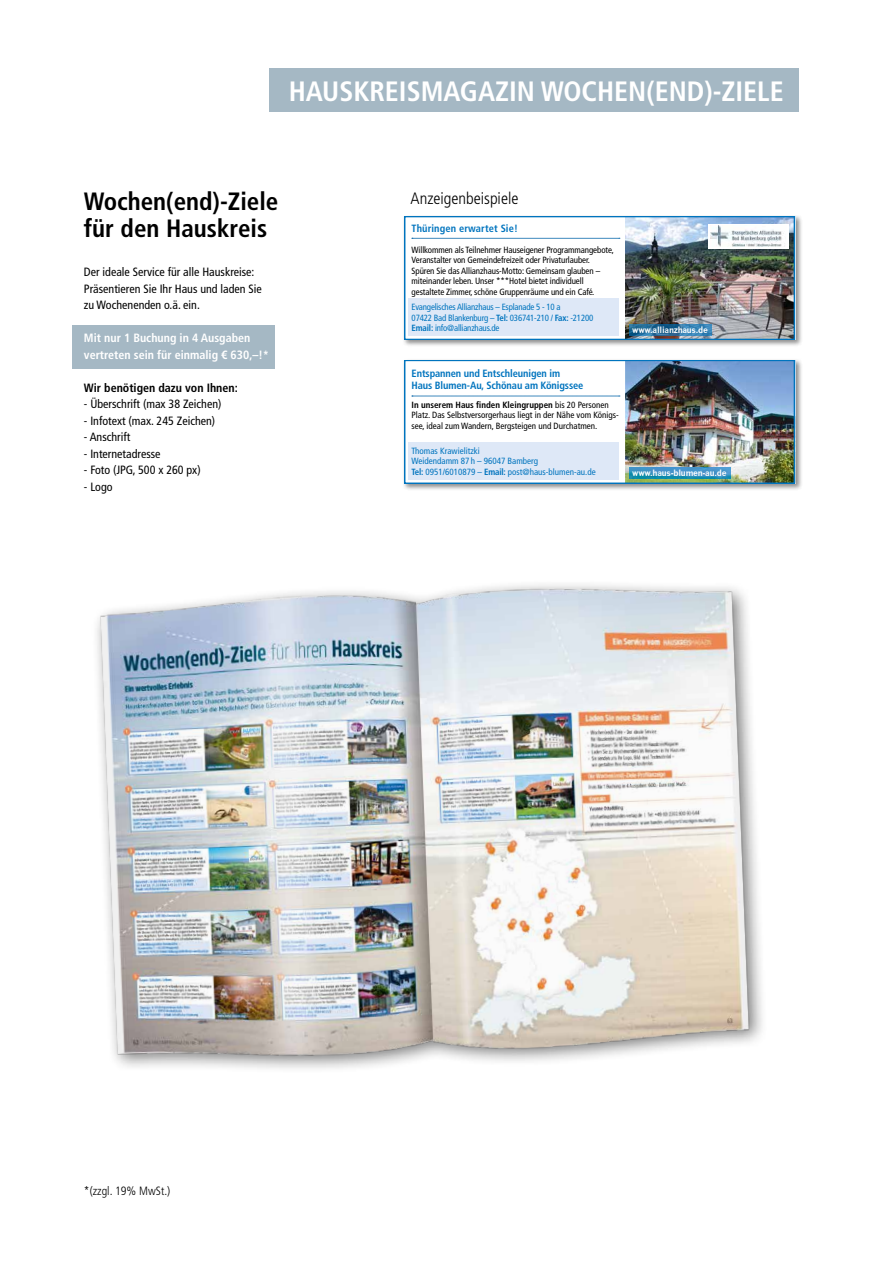
<style>
.page{position:relative;width:893px;height:1263px;background:#fff}
.page>*{position:absolute;margin:0;border:0;box-sizing:border-box;transform-origin:0 0}
.t1{font:700 condensed 27.9px "Frutiger LT Std";color:#fff}
.t2{font:700 condensed 25.05px/27px "Frutiger LT Std";color:#000}
.t3{font:300 condensed 16.5px "Frutiger LT Std";color:#000}
.t4{font:condensed 12px/16.5px "Frutiger LT Std";color:#000}
.t5{font:700 condensed 12px/16.5px "Frutiger LT Std";color:#fff}
.t6{font:700 condensed 12px "Frutiger LT Std";color:#000}
.t7{font:300 condensed 12px "Frutiger LT Std";color:#000}
.t8{font:700 condensed 10.5px/12px "Frutiger LT Std";letter-spacing:-.01em;color:#0074be}
.t9{font:700 condensed 10.5px "Frutiger LT Std";letter-spacing:.01em;color:#0074be}
.t10{font:condensed 9px/10.5px "Frutiger LT Std";letter-spacing:-.01em;color:#000}
.t11{font:condensed 9px/10.5px "Frutiger LT Std";letter-spacing:-.02em;color:#0074be}
.t12{font:condensed 9px/10.5px "Frutiger LT Std";color:#0074be}
.t13{font:700 8.4px "News Gothic";letter-spacing:-.03em;color:#fff}
.s1{font-weight:700}
</style>
<div class="page">
<div style="left:73px;top:325px;width:202px;height:44px;background:#a5b8c4"></div>
<img style="left:97px;top:584px;width:666px;height:485px">
<div style="left:269px;top:68px;width:529px;height:44px;background:#a5b8c4"></div>
<div style="left:402px;top:358px;width:401px;height:133px;background:#000;opacity:.45"></div>
<div style="left:404px;top:360px;width:391px;height:123px;background:#fff"></div>
<img style="left:625px;top:363px;width:167px;height:117px">
<div style="left:409px;top:443px;width:210px;height:37px;background:#dee8f7"></div>
<img style="left:630px;top:467px;width:100px;height:12px">
<div style="left:404px;top:360px;width:391px;height:123px;border:2px solid #0074be"></div>
<div style="left:402px;top:215px;width:401px;height:132px;background:#000;opacity:.45"></div>
<div style="left:404px;top:216px;width:391px;height:124px;background:#fff"></div>
<img style="left:625px;top:219px;width:167px;height:118px">
<div style="left:409px;top:299px;width:210px;height:37px;background:#dee8f7"></div>
<svg style="left:412px;top:238px;width:208px;height:1px"></svg>
<svg style="left:629px;top:324px;width:82px;height:12px"></svg>
<div style="left:404px;top:216px;width:391px;height:124px;border:2px solid #0074be"></div>
<div style="left:708px;top:224px;width:81px;height:24px;background:#fff"></div>
<img style="left:710px;top:226px;width:75px;height:21px">
<svg style="left:412px;top:396px;width:208px;height:1px"></svg>
<h1 class="t1" style="left:289px;top:75px;width:496px">HAUSKREISMAGAZIN WOCHEN(END)-ZIELE</h1>
<h2 class="t2" style="left:84px;top:188px;width:196px">Wochen(end)-Ziele für den Hauskreis</h2>
<h3 class="t4" style="left:84px;top:264px;width:179px">Der ideale Service für alle Hauskreise:<br>Präsentieren Sie Ihr Haus und laden Sie zu Wochenenden o.ä. ein.</h3>
<h3 class="t5" style="left:84px;top:330px;width:187px">Mit nur 1 Buchung in 4 Ausgaben vertreten sein für einmalig € 630,–!*</h3>
<h3 class="t6" style="left:84px;top:380px;width:155px">Wir benötigen dazu von Ihnen:</h3>
<h3 class="t4" style="left:84px;top:396px;width:139px">- Überschrift (max 38 Zeichen)</h3>
<h3 class="t4" style="left:84px;top:412px;width:133px">- Infotext (max. 245 Zeichen)</h3>
<h3 class="t4" style="left:84px;top:429px;width:48px">- Anschrift</h3>
<h3 class="t4" style="left:84px;top:445px;width:78px">- Internetadresse</h3>
<h3 class="t4" style="left:84px;top:462px;width:118px">- Foto (JPG, 500 x 260 px)</h3>
<h3 class="t4" style="left:84px;top:478px;width:30px">- Logo</h3>
<h3 class="t3" style="left:410px;top:189px;width:109px">Anzeigenbeispiele</h3>
<p class="t9" style="left:412px;top:222px;width:108px">Thüringen erwartet Sie!</p>
<p class="t10" style="left:412px;top:244px;width:204px">Willkommen als Teilnehmer Hauseigener Programmangebote, Veranstalter von Gemeindefreizeit oder Privaturlauber.<br>Spüren Sie das Allianzhaus-Motto: Gemeinsam glauben – miteinander leben. Unser ***Hotel bietet individuell gestaltete Zimmer, schöne Gruppenräume und ein Café.</p>
<p class="t11" style="left:412px;top:302px;width:183px">Evangelisches Allianzhaus – Esplanade 5 - 10 a<br>07422 Bad Blankenburg – <span class="s1">Tel:</span> 036741-210 / <span class="s1">Fax:</span> -21200<br><span class="s1">Email:</span> info@allianzhaus.de</p>
<p class="t13" style="left:632px;top:325px;width:77px">www.allianzhaus.de</p>
<p class="t8" style="left:412px;top:367px;width:173px">Entspannen und Entschleunigen im<br>Haus Blumen-Au, Schönau am Königssee</p>
<p class="t10" style="left:412px;top:400px;width:209px"><span class="s1">In unserem Haus nden Kleingruppen</span> bis 20 Personen<br>Platz. Das Selbstversorgerhaus liegt in der Nähe vom Königs&shy;see, ideal zum Wandern, Bergsteigen und Durchatmen.</p>
<p class="t12" style="left:412px;top:446px;width:186px">Thomas Krawielitzki<br>Weidendamm 87 h – 96047 Bamberg<br><span class="s1">Tel:</span> 0951/6010879 – <span class="s1">Email:</span> post@haus-blumen-au.de</p>
<p class="t13" style="left:632px;top:468px;width:96px">www.haus-blumen-au.de</p>
<h3 class="t7" style="left:84px;top:1183px;width:88px">*(zzgl. 19% MwSt.)</h3>
</div>
